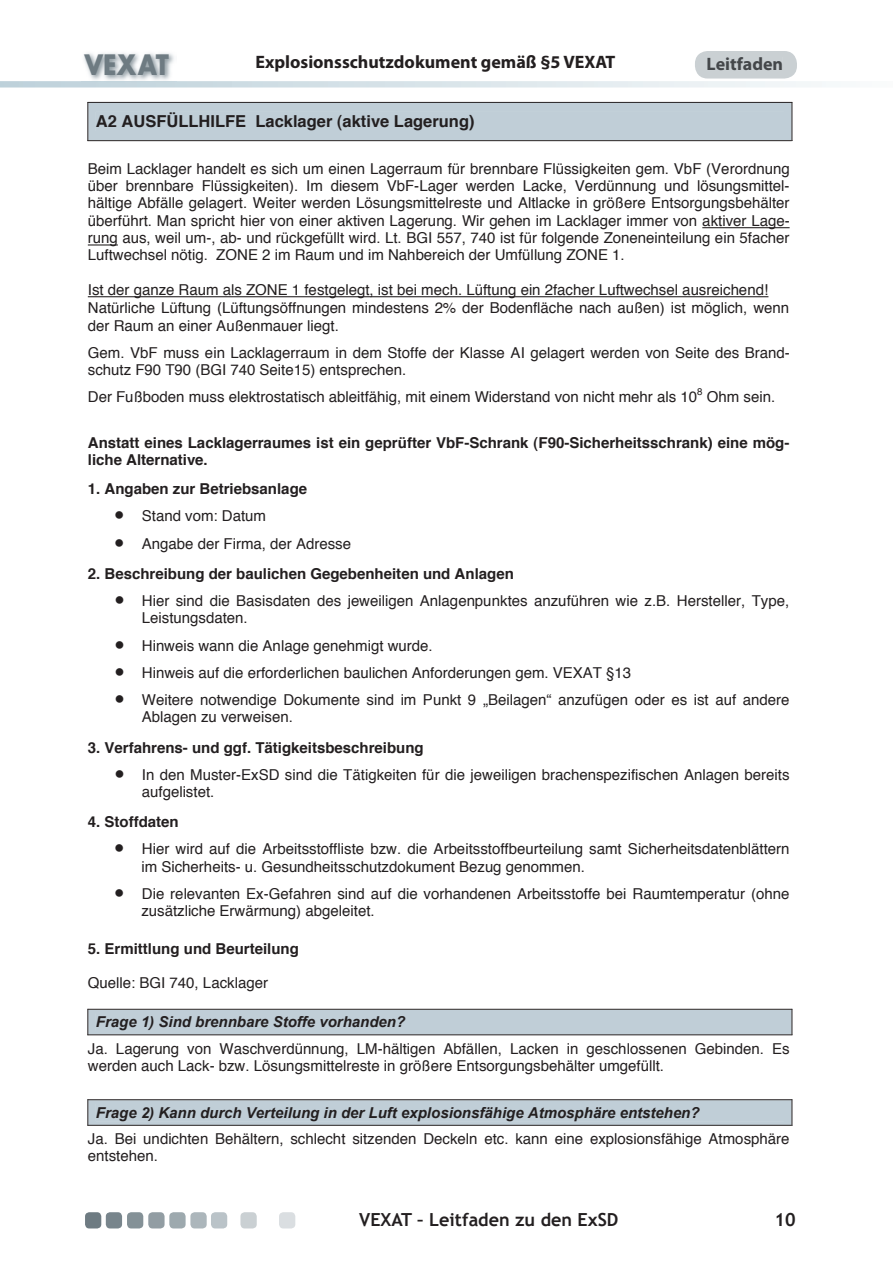
<style>
.page{position:relative;width:893px;height:1263px;background:#fff}
.page>*{position:absolute;margin:0;border:0;box-sizing:border-box;transform-origin:0 0}
.t1{font:700 27.45px "Futura";color:#6e7b82;scale:.9 1}
.t2{font:700 18px "Myriad Pro";color:#231f20}
.t3{font:700 18px "Trebuchet MS";color:#231f20}
.t4{font:700 16.5px "Helvetica";color:#231f20}
.t5{font:15px/17.2px "Helvetica";color:#231f20}
.t6{font:700 15px/17.2px "Helvetica";color:#231f20}
.t7{font:italic 700 15px "Arial";color:#231f20}
.t8{font:10.5px "Helvetica";color:#231f20}
.t9{font:9.75px "Helvetica";color:#231f20}
</style>
<div class="page">
<svg style="left:0;top:51px;width:826px;height:37px"></svg>
<div style="left:708px;top:57px;width:74px;height:13px;background:#cad0d3"></div>
<div style="left:87px;top:102px;width:706px;height:39px;background:#c0ced7"></div>
<hr style="left:702px;top:227px;width:88px;height:1px;background:#231f20">
<hr style="left:88px;top:244px;width:30px;height:1px;background:#231f20">
<hr style="left:88px;top:296px;width:680px;height:1px;background:#231f20">
<svg style="left:87px;top:1009px;width:706px;height:26px"></svg>
<svg style="left:87px;top:1099px;width:706px;height:27px"></svg>
<div style="left:169px;top:1212px;width:17px;height:16px;background:#9da9ae;border-radius:4px"></div>
<div style="left:148px;top:1212px;width:17px;height:16px;background:#929da3;border-radius:4px"></div>
<div style="left:127px;top:1212px;width:16px;height:16px;background:#849197;border-radius:4px"></div>
<div style="left:106px;top:1212px;width:16px;height:16px;background:#78858c;border-radius:4px"></div>
<div style="left:85px;top:1212px;width:16px;height:16px;background:#6e7b82;border-radius:4px"></div>
<div style="left:190px;top:1212px;width:17px;height:16px;background:#acb6bb;border-radius:4px"></div>
<div style="left:211px;top:1212px;width:16px;height:16px;background:#bac3c8;border-radius:4px"></div>
<div style="left:240px;top:1212px;width:17px;height:16px;background:#cad0d3;border-radius:4px"></div>
<div style="left:279px;top:1212px;width:16px;height:16px;background:#dadee1;border-radius:4px"></div>
<h1 class="t1" style="left:84px;top:45px;width:95px">VEXAT</h1>
<p class="t2" style="left:255px;top:50px;width:362px">Explosionsschutzdokument gemäß §5 VEXAT</p>
<p class="t2" style="left:707px;top:52px;width:78px">Leitfaden</p>
<p class="t4" style="left:96px;top:110px;width:380px">A2 AUSFÜLLHILFE Lacklager (aktive Lagerung)</p>
<p class="t5" style="left:88px;top:161px;width:703px;text-align:justify">Beim Lacklager handelt es sich um einen Lagerraum für brennbare Flüssigkeiten gem. VbF (Verordnung über brennbare Flüssigkeiten). Im diesem VbF-Lager werden Lacke, Verdünnung und lösungsmittel&shy;hältige Abfälle gelagert. Weiter werden Lösungsmittelreste und Altlacke in größere Entsorgungsbehälter überführt. Man spricht hier von einer aktiven Lagerung. Wir gehen im Lacklager immer von aktiver Lage&shy;rung aus, weil um-, ab- und rückgefüllt wird. Lt. BGI 557, 740 ist für folgende Zoneneinteilung ein 5facher Luftwechsel nötig. ZONE 2 im Raum und im Nahbereich der Umfüllung ZONE 1.</p>
<p class="t5" style="left:88px;top:281px;width:703px;line-height:18.8px">Ist der ganze Raum als ZONE 1 festgelegt, ist bei mech. Lüftung ein 2facher Luftwechsel ausreichend!<br>Natürliche Lüftung (Lüftungsöffnungen mindestens 2% der Bodenfläche nach außen) ist möglich, wenn</p>
<p class="t5" style="left:88px;top:313px;width:704px;line-height:27.2px">der Raum an einer Außenmauer liegt.<br>Gem. VbF muss ein Lacklagerraum in dem Stoffe der Klasse AI gelagert werden von Seite des Brand-</p>
<p class="t5" style="left:88px;top:357px;width:611px;line-height:27.2px">schutz F90 T90 (BGI 740 Seite15) entsprechen.<br>Der Fußboden muss elektrostatisch ableitfähig, mit einem Widerstand von nicht mehr als 10</p>
<p class="t9" style="left:697px;top:385px;width:7px">8</p>
<p class="t5" style="left:707px;top:389px;width:70px">Ohm sein.</p>
<p class="t6" style="left:88px;top:435px;width:703px">Anstatt eines Lacklagerraumes ist ein geprüfter VbF-Schrank (F90-Sicherheitsschrank) eine mög&shy;liche Alternative.</p>
<p class="t6" style="left:88px;top:481px;width:221px">1. Angaben zur Betriebsanlage</p>
<p class="t5" style="left:142px;top:503px;width:211px;line-height:27.3px">Stand vom: Datum<br>Angabe der Firma, der Adresse</p>
<p class="t6" style="left:88px;top:566px;width:54px">2. B c</p>
<p class="t6" style="left:115px;top:566px;width:400px">es hreibung der baulichen Gegebenheiten und Anlagen</p>
<p class="t5" style="left:142px;top:593px;width:649px">Hier sind die Basisdaten des jeweiligen Anlagenpunktes anzuführen wie z.B. Hersteller, Type,</p>
<p class="t5" style="left:142px;top:605px;width:491px;line-height:27.3px">Leistungsdaten.<br>Hinweis wann die Anlage genehmigt wurde.<br>Hinweis auf die erforderlichen baulichen Anforderungen gem. VEXAT §13<br>Weitere notwendige Dokumente sind im Punkt 9</p>
<p class="t5" style="left:142px;top:709px;width:153px">Ablagen zu verweisen.</p>
<p class="t5" style="left:483px;top:692px;width:308px">„Beilagen“ anzufügen oder es ist auf andere</p>
<p class="t6" style="left:88px;top:740px;width:337px">3. Verf hrens- und ggf. Tätigkeitsbeschreibung</p>
<p class="t6" style="left:134px;top:740px;width:10px">a</p>
<p class="t5" style="left:142px;top:767px;width:649px">In den Muster-ExSD sind die Tätigkeiten für die jeweiligen brachenspezifischen Anlagen bereits aufgelistet.</p>
<p class="t6" style="left:88px;top:814px;width:92px">4. Stoffdaten</p>
<p class="t5" style="left:141px;top:854px;width:650px;line-height:27.3px">im Sicherheits- u. Gesundheitsschutzdokument Bezug genommen.<br>Die relevanten Ex-Gefahren sind auf die vorhandenen Arbeitsstoffe bei Raumtemperatur (ohne</p>
<p class="t5" style="left:141px;top:903px;width:235px">zusätzliche Erwärmung) abgeleitet.</p>
<p class="t6" style="left:88px;top:941px;width:213px">5. Ermittlung und Beurteilung</p>
<p class="t5" style="left:88px;top:975px;width:182px">Quelle: BGI 740, Lacklager</p>
<p class="t5" style="left:142px;top:841px;width:649px">Hier wird auf die Arbeitsstoffliste bzw. die Arbeitsstoffbeurteilung samt Sicherheitsdatenblättern</p>
<p class="t7" style="left:96px;top:1014px;width:311px">Frage 1) Sind brennbare Stoffe vorhanden?</p>
<p class="t5" style="left:88px;top:1040px;width:703px">Ja. Lagerung von Waschverdünnung, LM-hältigen Abfällen, Lacken in geschlossenen Gebinden. Es werden auch Lack- bzw. Lösungsmittelreste in größere Entsorgungsbehälter umgefüllt.</p>
<p class="t7" style="left:96px;top:1104px;width:605px">Frage 2) Kann durch Verteilung in der Luft explosionsfähige Atmosphäre entstehen?</p>
<p class="t5" style="left:88px;top:1131px;width:703px">Ja. Bei undichten Behältern, schlecht sitzenden Deckeln etc. kann eine explosionsfähige Atmosphäre entstehen.</p>
<p class="t3" style="left:359px;top:1209px;width:261px">VEXAT – Leitfaden zu den ExSD</p>
<p class="t3" style="left:775px;top:1209px;width:23px">10</p>
<p class="t8" style="left:402px;top:1218px;width:74px">Seite 10 von 52</p>
</div>
